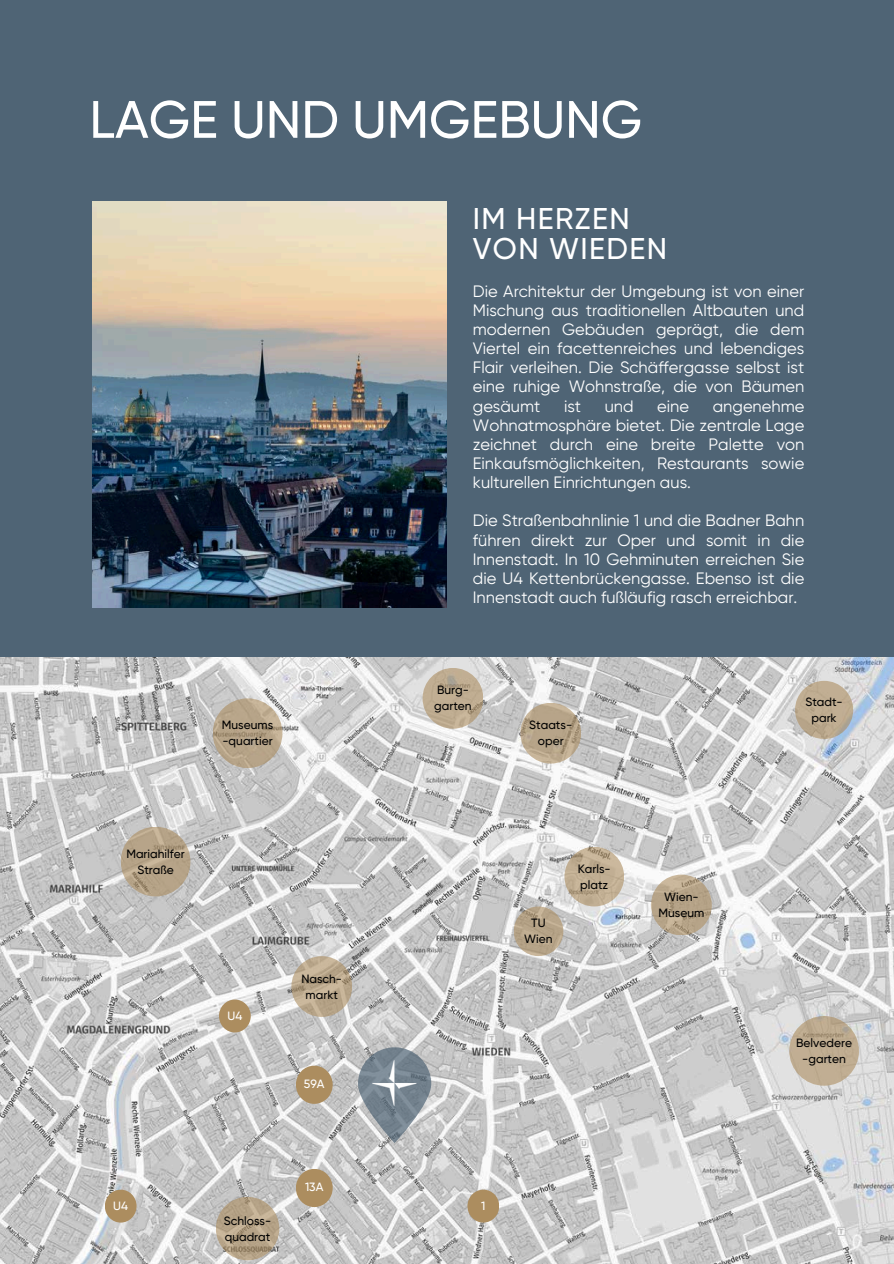
<style>
.page{position:relative;width:894px;height:1264px;background:#fff}
.page>*{position:absolute;margin:0;border:0;box-sizing:border-box;transform-origin:0 0}
.t1{font:500 52.5px "Gilroy";color:#fff}
.t2{font:500 30px/30.3px "Gilroy";letter-spacing:.05em;color:#fff}
.t3{font:16.5px/19.2px "Gilroy";color:#fff;text-align:justify}
.t4{font:500 12px/16px "Gilroy";color:#000;text-align:center}
.t5{font:500 12px "Gilroy";color:#fff}
</style>
<div class="page">
<div style="left:0;top:0;width:893px;height:1263px;background:#4f6475"></div>
<img style="left:93px;top:201px;width:353px;height:407px">
<img style="left:0;top:657px;width:893px;height:606px">
<svg style="left:358px;top:1047px;width:73px;height:95px;background:#8e98a1"></svg>
<img style="left:372px;top:1060px;width:45px;height:45px">
<svg style="left:291px;top:956px;width:61px;height:60px;background:#bba88d"></svg>
<svg style="left:213px;top:698px;width:69px;height:70px;background:#b6a489"></svg>
<svg style="left:121px;top:826px;width:69px;height:70px;background:#b6a388"></svg>
<svg style="left:789px;top:1016px;width:69px;height:69px;background:#bdab8f"></svg>
<svg style="left:513px;top:906px;width:50px;height:50px;background:#b7a58a"></svg>
<svg style="left:564px;top:846px;width:60px;height:60px;background:#bfad92"></svg>
<svg style="left:794px;top:681px;width:58px;height:58px;background:#bdab91"></svg>
<svg style="left:422px;top:668px;width:61px;height:60px;background:#bdab90"></svg>
<svg style="left:650px;top:874px;width:61px;height:61px;background:#b7a58a"></svg>
<svg style="left:520px;top:702px;width:61px;height:61px;background:#b8a68b"></svg>
<svg style="left:216px;top:1196px;width:63px;height:64px;background:#b5a287"></svg>
<div style="left:105px;top:1189px;width:31px;height:33px;background:#ac8d5f;border-radius:50%"></div>
<div style="left:219px;top:999px;width:32px;height:33px;background:#ac8d5f;border-radius:50%"></div>
<div style="left:467px;top:1189px;width:32px;height:33px;background:#ac8d5f;border-radius:50%"></div>
<div style="left:296px;top:1168px;width:36px;height:38px;background:#ac8d5f;border-radius:50%"></div>
<div style="left:296px;top:1065px;width:36px;height:38px;background:#ac8d5f;border-radius:50%"></div>
<p class="t1" style="left:89px;top:89px;width:554px">LAGE UND UMGEBUNG</p>
<p class="t2" style="left:472px;top:204px;width:196px">IM HERZEN<br>VON WIEDEN</p>
<p class="t4" style="left:222px;top:717px;width:53px;text-align:left">Museums -quartier</p>
<p class="t4" style="left:126px;top:845px;width:60px">Mariahilfer<br>Straße</p>
<h2 class="t5" style="left:113px;top:1198px;width:16px">U4</h2>
<p class="t5" style="left:227px;top:1008px;width:16px">U4</p>
<p class="t4" style="left:301px;top:970px;width:42px">Nasch&shy;markt</p>
<p class="t5" style="left:304px;top:1077px;width:22px">59A</p>
<p class="t4" style="left:224px;top:1212px;width:49px;text-align:left">Schloss&shy;quadrat</p>
<h4 class="t5" style="left:305px;top:1180px;width:20px">13A</h4>
<h3 class="t3" style="left:472px;top:281px;width:333px">Die Architektur der Umgebung ist von einer Mischung aus traditionellen Altbauten und modernen Gebäuden geprägt, die dem Viertel ein facettenreiches und lebendiges Flair verleihen. Die Schäffergasse selbst ist eine ruhige Wohnstraße, die von Bäumen gesäumt</h3>
<h3 class="t3" style="left:564px;top:396px;width:19px">ist</h3>
<h3 class="t3" style="left:604px;top:396px;width:30px">und</h3>
<h3 class="t3" style="left:657px;top:396px;width:33px">eine</h3>
<h3 class="t3" style="left:472px;top:396px;width:333px;text-indent:240px">angenehme Wohnatmosphäre bietet. Die zentrale Lage zeichnet durch eine breite Palette von Einkaufsmöglichkeiten, Restaurants sowie kulturellen Einrichtungen aus.</h3>
<h3 class="t3" style="left:472px;top:511px;width:333px">Die Straßenbahnlinie 1 und die Badner Bahn führen direkt zur Oper und somit in die Innenstadt. In 10 Gehminuten erreichen Sie die U4 Kettenbrückengasse. Ebenso ist die Innenstadt auch fußläufig rasch erreichbar.</h3>
<p class="t4" style="left:434px;top:682px;width:39px;text-align:left">Burg&shy;garten</p>
<p class="t4" style="left:529px;top:717px;width:44px">Staats&shy;oper</p>
<h4 class="t4" style="left:531px;top:915px;width:16px">TU</h4>
<p class="t4" style="left:524px;top:931px;width:30px">Wien</p>
<h4 class="t4" style="left:577px;top:860px;width:34px;text-align:left">Karls&shy;platz</h4>
<p class="t4" style="left:658px;top:888px;width:47px">Wien-<br>Museum</p>
<p class="t5" style="left:481px;top:1198px;width:6px">1</p>
<p class="t4" style="left:805px;top:693px;width:39px">Stadt&shy;park</p>
<p class="t4" style="left:796px;top:1034px;width:57px">Belvedere -garten</p>
</div>
